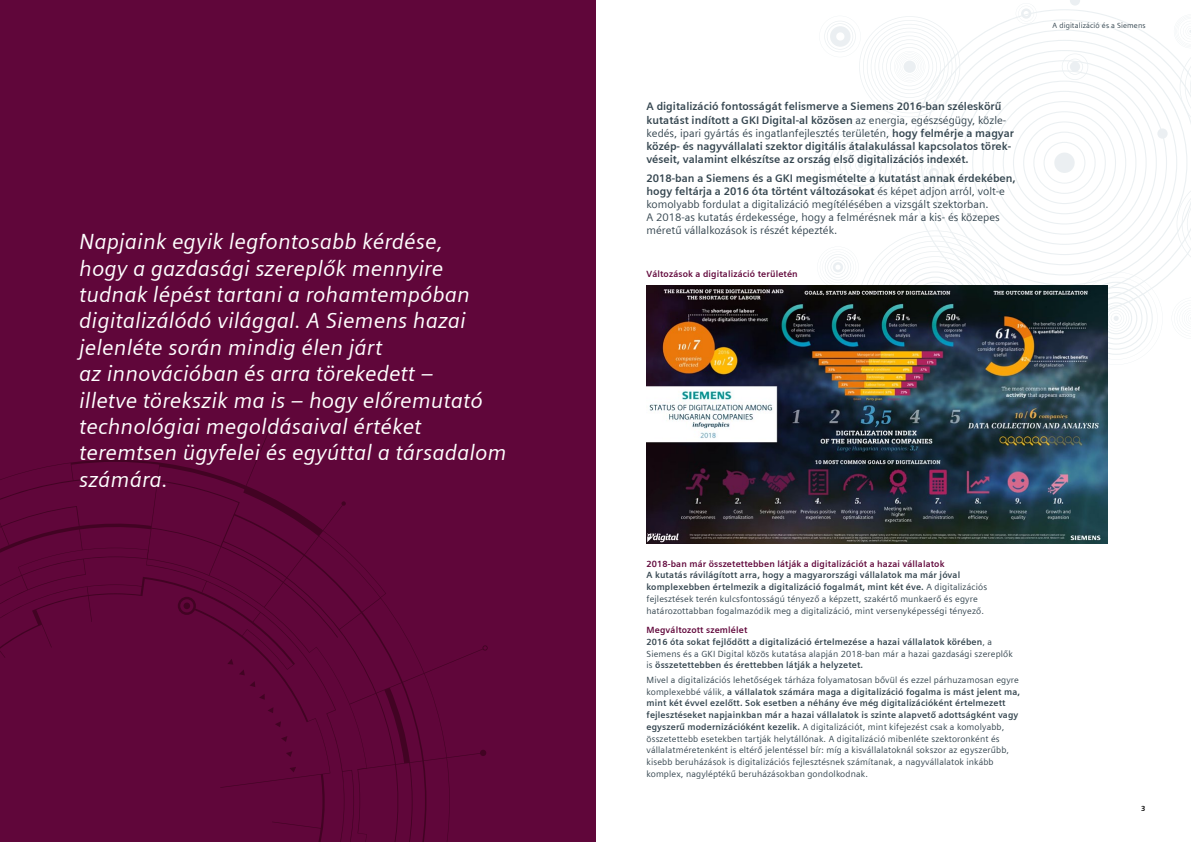
<style>
.page{position:relative;width:1191px;height:842px;background:#fff}
.page>*{position:absolute;margin:0;border:0;box-sizing:border-box;transform-origin:0 0}
._02__Subhead_Intro{font:italic 22px/26.4px "Siemens Sans";color:#fff}
._02__Subhead_Intro-2{font:700 11px/13.2px "Siemens Sans";color:#34454f}
._02__Subhead_Intro-3{font:11px/13.2px "Siemens Sans";color:#34454f}
.t1{font:9px/11.7px "Siemens Sans";letter-spacing:.015em;color:#34454f}
.t2{font:700 9px/11.7px "Siemens Sans";letter-spacing:.015em;color:#34454f}
._04__Body_text_headl{font:700 9px "Siemens Sans";letter-spacing:.015em;color:#60063a}
._00__Header__footer{font:7.5px "Siemens Sans";letter-spacing:.015em;color:#34454f}
._00__Header__footer-2{font:700 7.5px "Siemens Sans";color:#000}
.s1{font-weight:400}
.s2{font-weight:700}
</style>
<div class="page">
<svg style="left:1162px;top:30px;width:29px;height:251px"></svg>
<svg style="left:1176px;top:177px;width:15px;height:94px"></svg>
<div style="left:1157px;top:128px;width:10px;height:11px;background:#ebeff2;border-radius:50%"></div>
<svg style="left:814px;top:0;width:348px;height:386px"></svg>
<div style="left:0;top:0;width:595px;height:842px;background:#60063a"></div>
<img style="left:646px;top:285px;width:461px;height:258px">
<svg style="left:0;top:427px;width:482px;height:415px"></svg>
<svg style="left:266px;top:425px;width:7px;height:7px"></svg>
<svg style="left:341px;top:501px;width:5px;height:5px"></svg>
<svg style="left:482px;top:645px;width:6px;height:6px"></svg>
<svg style="left:480px;top:750px;width:6px;height:6px"></svg>
<svg style="left:178px;top:597px;width:18px;height:18px"></svg>
<svg style="left:259px;top:694px;width:6px;height:6px"></svg>
<svg style="left:249px;top:681px;width:6px;height:6px"></svg>
<svg style="left:239px;top:669px;width:6px;height:6px"></svg>
<svg style="left:227px;top:659px;width:6px;height:6px"></svg>
<svg style="left:267px;top:707px;width:6px;height:6px"></svg>
<svg style="left:286px;top:751px;width:6px;height:6px"></svg>
<svg style="left:281px;top:736px;width:6px;height:6px"></svg>
<svg style="left:289px;top:767px;width:7px;height:5px"></svg>
<svg style="left:275px;top:721px;width:6px;height:6px"></svg>
<p class="_02__Subhead_Intro" style="left:79px;top:228px;width:429px">Napjaink egyik legfontosabb kérdése,<br>hogy a gazdasági szereplők mennyire tudnak lépést tartani a rohamtempóban digitalizálódó világgal. A Siemens hazai jelenléte során mindig élen járt<br>az innovációban és arra törekedett –<br>illetve törekszik ma is – hogy előremutató technológiai megoldásaival értéket teremtsen ügyfelei és egyúttal a társadalom számára.</p>
<p class="_02__Subhead_Intro-2" style="left:646px;top:100px;width:369px">A digitalizáció fontosságát felismerve a Siemens 2016-ban széleskörű kutatást indított a GKI Digital-al közösen <span class="s1">az energia, egészségügy, közle&shy;kedés, ipari gyártás és ingatlanfejlesztés területén,</span> hogy felmérje a magyar közép- és nagyvállalati szektor digitális átalakulással kapcsolatos törek&shy;véseit, valamint elkészítse az ország első digitalizációs indexét.</p>
<p class="_02__Subhead_Intro-3" style="left:646px;top:171px;width:371px"><span class="s2">2018-ban a Siemens és a GKI megismételte a kutatást annak érdekében, hogy feltárja a 2016 óta történt változásokat</span> és képet adjon arról, volt-e komolyabb fordulat a digitalizáció megítélésében a vizsgált szektorban.<br>A 2018-as kutatás érdekessége, hogy a felmérésnek már a kis- és közepes méretű vállalkozások is részét képezték.</p>
<p class="_04__Body_text_headl" style="left:646px;top:269px;width:153px">Változások a digitalizáció területén</p>
<p class="_00__Header__footer" style="left:1052px;top:22px;width:95px">A digitalizáció és a Siemens</p>
<p class="_04__Body_text_headl" style="left:646px;top:558px;width:299px">2018-ban már összetettebben látják a digitalizációt a hazai vállalatok</p>
<p class="t1" style="left:646px;top:569px;width:342px"><span class="s2">A kutatás rávilágított arra, hogy a magyarországi vállalatok ma már jóval komplexebben értelmezik a digitalizáció fogalmát, mint két éve.</span> A digitalizációs fejlesztések terén kulcsfontosságú tényező a képzett, szakértő munkaerő és egyre határozottabban fogalmazódik meg a digitalizáció, mint versenyképességi tényező.</p>
<p class="_04__Body_text_headl" style="left:646px;top:625px;width:102px">Megváltozott szemlélet</p>
<p class="t2" style="left:646px;top:636px;width:368px">2016 óta sokat fejlődött a digitalizáció értelmezése a hazai vállalatok körében<span class="s1">, a<br>Siemens és a GKI Digital közös kutatása alapján 2018-ban már a hazai gazdasági szereplők is</span> összetettebben és érettebben látják a helyzetet.</p>
<p class="t1" style="left:646px;top:674px;width:375px">Mivel a digitalizációs lehetőségek tárháza folyamatosan bővül és ezzel párhuzamosan egyre komplexebbé válik, <span class="s2">a vállalatok számára maga a digitalizáció fogalma is mást jelent ma, mint két évvel ezelőtt. Sok esetben a néhány éve még digitalizációként értelmezett fejlesztéseket napjainkban már a hazai vállalatok is szinte alapvető adottságként vagy egyszerű modernizációként kezelik.</span> A digitalizációt, mint kifejezést csak a komolyabb, összetettebb esetekben tartják helytállónak. A digitalizáció mibenléte szektoronként és vállalatméretenként is eltérő jelentéssel bír: míg a kisvállalatoknál sokszor az egyszerűbb, kisebb beruházások is digitalizációs fejlesztésnek számítanak, a nagyvállalatok inkább komplex, nagyléptékű beruházásokban gondolkodnak.</p>
<p class="_00__Header__footer-2" style="left:1141px;top:804px;width:6px">3</p>
</div>
